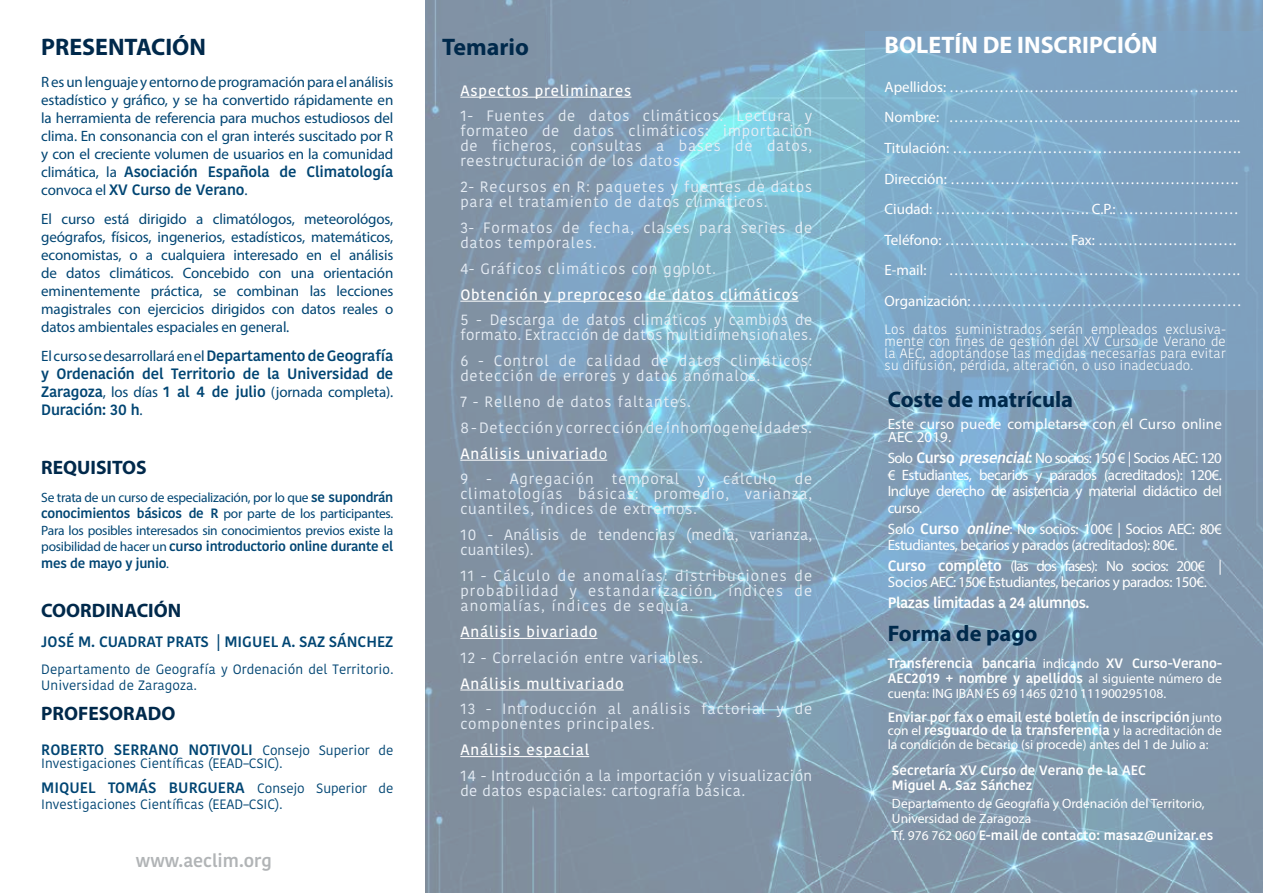
<style>
.page{position:relative;width:1263px;height:893px;background:#fff}
.page>*{position:absolute;margin:0;border:0;box-sizing:border-box;transform-origin:0 0}
.t1{font:700 24px "Myriad Pro";color:#fff}
.t2{font:700 24px "Myriad Pro";color:#00294b}
.t3{font:700 22.5px "Myriad Pro";color:#00294b}
.t4{font:700 19.5px "Myriad Pro";color:#00294b}
.t5{font:600 18px "Kohinoor Bangla";color:#b1b4b6}
.t6{font:15px/15px "Kohinoor Bangla";letter-spacing:.06em;color:#e6edf5}
.t7{font:15px/18px "Myriad Pro";letter-spacing:-.01em;color:#004573;text-align:justify}
.t8{font:15px/16.5px "Myriad Pro";letter-spacing:-.03em;color:#fff}
.t9{font:15px/30.6px "Myriad Pro";color:#fff}
.t10{font:600 15px/18px "Kohinoor Bangla";letter-spacing:-.01em;color:#004573}
.t11{font:15px/15px "Kohinoor Bangla";letter-spacing:.03em;color:#e6edf5}
.t12{font:500 15px "Kohinoor Bangla";letter-spacing:.06em;color:#fff}
.t13{font:15px/15px "Kohinoor Bangla";letter-spacing:.02em;color:#e6edf5}
.t14{font:15px/13.5px "Myriad Pro";letter-spacing:.01em;color:#fff}
.t15{font:600 15px "Kohinoor Bangla";letter-spacing:-.03em;color:#fff}
.t16{font:600 13.5px/15px "Kohinoor Bangla";color:#fff}
.t17{font:300 13.5px/12px "Kohinoor Bangla";letter-spacing:.01em;color:#fff;text-align:justify}
.t18{font:13.5px/16.5px "Myriad Pro";letter-spacing:-.02em;color:#004573;text-align:justify}
.t19{font:13.5px/15px "Myriad Pro";color:#fff}
.t20{font:13.5px/16.2px "Kohinoor Bangla";color:#004573}
.t21{font:600 13.5px/16.5px "Kohinoor Bangla";letter-spacing:-.02em;color:#004573}
.s1{font-family:"Myriad Pro";font-weight:400}
.s2{font-family:"Kohinoor Bangla";font-weight:600}
.s3{font-weight:400;font-size:13.5px}
.s4{font-weight:500;color:#fff}
.s5{color:#fff}
.s6{font-family:"Kohinoor Bangla";font-weight:600;font-style:italic}
</style>
<div class="page">
<img style="left:426px;top:0;width:837px;height:893px">
<div style="left:865px;top:31px;width:398px;height:358px;background:#7da6c9"></div>
<hr style="left:460px;top:97px;width:171px;height:1px;background:#fff">
<hr style="left:460px;top:301px;width:338px;height:1px;background:#fff">
<hr style="left:460px;top:460px;width:147px;height:1px;background:#fff">
<hr style="left:460px;top:638px;width:137px;height:1px;background:#fff">
<hr style="left:460px;top:690px;width:164px;height:1px;background:#fff">
<hr style="left:460px;top:756px;width:129px;height:1px;background:#fff">
<h1 class="t2" style="left:41px;top:31px;width:166px">PRESENTACIÓN</h1>
<p class="t7" style="left:41px;top:73px;width:354px">R es un lenguaje y entorno de programación para el análisis estadístico y gráfico, y se ha convertido rápidamente en la herramienta de referencia para muchos estudiosos del clima. En consonancia con el gran interés suscitado por R y con el creciente volumen de usuarios en la comunidad</p>
<p class="t10" style="left:41px;top:163px;width:354px"><span class="s1">climática, la</span> Asociación Española de Climatología <span class="s1">convoca el</span> XV Curso de Verano<span class="s1">.</span></p>
<p class="t7" style="left:41px;top:210px;width:354px">El curso está dirigido a climatólogos, meteorológos, geógrafos, físicos, ingenerios, estadísticos, matemáticos, economistas, o a cualquiera interesado en el análisis de datos climáticos. Concebido con una orientación eminentemente práctica, se combinan las lecciones magistrales con ejercicios dirigidos con datos reales o datos ambientales espaciales en general.</p>
<p class="t7" style="left:41px;top:347px;width:354px">El curso se desarrollará en el <span class="s2">Departamento de Geografía</span></p>
<p class="t10" style="left:41px;top:364px;width:354px">y Ordenación del Territorio de la Universidad de</p>
<p class="t7" style="left:41px;top:383px;width:354px"><span class="s2">Zaragoza</span>, los días <span class="s2">1 al 4 de julio</span> (jornada completa).</p>
<p class="t10" style="left:41px;top:400px;width:103px">Duración: 30 h<span class="s1">.</span></p>
<h3 class="t4" style="left:41px;top:455px;width:107px">REQUISITOS</h3>
<p class="t18" style="left:41px;top:489px;width:354px">Se trata de un curso de especialización, por lo que <span class="s2">se supondrán conocimientos básicos de R</span> por parte de los participantes.<br>Para los posibles interesados sin conocimientos previos existe la</p>
<p class="t21" style="left:41px;top:538px;width:354px"><span class="s1">posibilidad de hacer un</span> curso introductorio online durante el mes de mayo y junio<span class="s1">.</span></p>
<h3 class="t4" style="left:41px;top:597px;width:142px">COORDINACIÓN</h3>
<p class="t10" style="left:41px;top:632px;width:354px">JOSÉ M. CUADRAT PRATS | MIGUEL A. SAZ SÁNCHEZ</p>
<p class="t20" style="left:41px;top:661px;width:354px">Departamento de Geografía y Ordenación del Territorio.<br>Universidad de Zaragoza.</p>
<h3 class="t4" style="left:41px;top:700px;width:136px">PROFESORADO</h3>
<p class="t10" style="left:41px;top:740px;width:354px">ROBERTO SERRANO NOTIVOLI <span class="s3">Consejo Superior de</span></p>
<p class="t20" style="left:41px;top:755px;width:243px">Investigaciones Científicas (EEAD–CSIC).</p>
<p class="t10" style="left:41px;top:778px;width:354px">MIQUEL TOMÁS BURGUERA <span class="s3">Consejo Superior de</span></p>
<p class="t20" style="left:41px;top:796px;width:243px">Investigaciones Científicas (EEAD–CSIC).</p>
<p class="t5" style="left:136px;top:845px;width:137px">www.aeclim.org</p>
<h1 class="t2" style="left:442px;top:31px;width:88px">Temario</h1>
<p class="t12" style="left:460px;top:78px;width:173px">Aspectos preliminares</p>
<p class="t6" style="left:460px;top:108px;width:353px;text-align:justify">1- Fuentes de datos climáticos. Lectura y formateo de datos climáticos: importación de ficheros, consultas a bases de datos, reestructuración de los datos.</p>
<p class="t6" style="left:460px;top:179px;width:353px">2- Recursos en R: paquetes y fuentes de datos para el tratamiento de datos climáticos.</p>
<p class="t6" style="left:460px;top:220px;width:353px">3- Formatos de fecha, clases para series de datos temporales.</p>
<p class="t6" style="left:460px;top:261px;width:257px">4- Gráficos climáticos con ggplot.</p>
<p class="t12" style="left:460px;top:282px;width:340px">Obtención y preproceso de datos climáticos</p>
<p class="t11" style="left:460px;top:312px;width:353px">5 - Descarga de datos climáticos y cambios de formato. Extracción de datos multidimensionales.</p>
<p class="t6" style="left:460px;top:353px;width:353px">6 - Control de calidad de datos climáticos: detección de errores y datos anómalos.</p>
<p class="t6" style="left:460px;top:389px;width:353px;line-height:25.8px">7 - Relleno de datos faltantes.<br>8 - Detección y corrección de inhomogeneidades.<br><span class="s4">Análisis univariad</span><span class="s5">o<br></span>9 - Agregación temporal y cálculo de</p>
<p class="t6" style="left:460px;top:486px;width:353px">climatologías básicas: promedio, varianza, cuantiles, índices de extremos.</p>
<p class="t13" style="left:460px;top:527px;width:353px">10 - Análisis de tendencias (media, varianza, cuantiles).</p>
<p class="t6" style="left:460px;top:568px;width:353px;text-align:justify">11 - Cálculo de anomalías: distribuciones de probabilidad y estandarización, índices de anomalías, índices de sequía.</p>
<p class="t12" style="left:460px;top:620px;width:139px">Análisis bivariado</p>
<p class="t6" style="left:460px;top:650px;width:244px">12 - Correlación entre variables.</p>
<p class="t12" style="left:460px;top:671px;width:165px">Análisis multivariado</p>
<p class="t6" style="left:460px;top:701px;width:353px">13 - Introducción al análisis factorial y de componentes principales.</p>
<p class="t12" style="left:460px;top:738px;width:130px">Análisis espacial</p>
<p class="t11" style="left:460px;top:768px;width:353px">14 - Introducción a la importación y visualización de datos espaciales: cartografía básica.</p>
<h1 class="t1" style="left:884px;top:29px;width:275px">BOLETÍN DE INSCRIPCIÓN</h1>
<p class="t9" style="left:884px;top:71px;width:357px">Apellidos: ………………………………………………….<br>Nombre: …………………………………………………..<br>Titulación: ………………………………………………….<br>Dirección: ………………………………………………….<br>Ciudad: …………………………. C.P.: ……………………<br>Teléfono: ……………………. Fax: ……………………….<br>E-mail:</p>
<p class="t9" style="left:884px;top:255px;width:359px;text-align:right">………………………………………….……….<br>Organización: ………………………………………………</p>
<p class="t17" style="left:884px;top:323px;width:343px">Los datos suministrados serán empleados exclusiva&shy;mente con fines de gestión del XV Curso de Verano de la AEC, adoptándose las medidas necesarias para evitar su difusión, pérdida, alteración, o uso inadecuado.</p>
<h2 class="t3" style="left:888px;top:384px;width:187px">Coste de matrícula</h2>
<p class="t14" style="left:888px;top:417px;width:336px">Este curso puede completarse con el Curso online<br>AEC 2019.</p>
<p class="t8" style="left:888px;top:450px;width:336px;text-align:justify">Solo <span class="s2">Curso</span> <span class="s6">presencial</span><span class="s2">:</span> No socios: 150 € | Socios AEC: 120 € Estudiantes, becarios y parados (acreditados): 120€.<br>Incluye derecho de asistencia y material didáctico del curso.</p>
<p class="t8" style="left:888px;top:520px;width:336px">Solo <span class="s2">Curso</span> <span class="s6">online</span>: No socios: 100€ | Socios AEC: 80€<br>Estudiantes, becarios y parados (acreditados): 80€.</p>
<p class="t8" style="left:888px;top:557px;width:336px"><span class="s2">Curso completo</span> (las dos fases): No socios: 200€ |<br>Socios AEC: 150€ Estudiantes, becarios y parados: 150€.</p>
<p class="t15" style="left:888px;top:590px;width:203px">Plazas limitadas a 24 alumnos.</p>
<h2 class="t3" style="left:888px;top:618px;width:151px">Forma de pago</h2>
<p class="t16" style="left:888px;top:655px;width:336px">Transferencia bancaria <span class="s1">indicando</span> XV Curso-Verano-<br>AEC2019 + nombre y apellidos <span class="s1">al siguiente número de</span></p>
<p class="t19" style="left:888px;top:685px;width:280px">cuenta: ING IBAN ES 69 1465 0210 111900295108.</p>
<p class="t16" style="left:888px;top:710px;width:336px;line-height:13.5px">Enviar por fax o email este boletín de inscripción <span class="s1">junto con el</span> resguardo de la transferencia <span class="s1">y la acreditación de</span></p>
<p class="t19" style="left:888px;top:737px;width:322px">la condición de becario (si procede) antes del 1 de Julio a:</p>
<p class="t16" style="left:892px;top:762px;width:256px">Secretaría XV Curso de Verano de la AEC<br>Miguel A. Saz Sánchez</p>
<p class="t19" style="left:892px;top:796px;width:314px">Departamento de Geografía y Ordenación del Territorio,<br>Universidad de Zaragoza</p>
<p class="t16" style="left:892px;top:827px;width:323px"><span class="s1">Tf. 976 762 060</span> E-mail de contacto: masaz@unizar.es</p>
</div>
